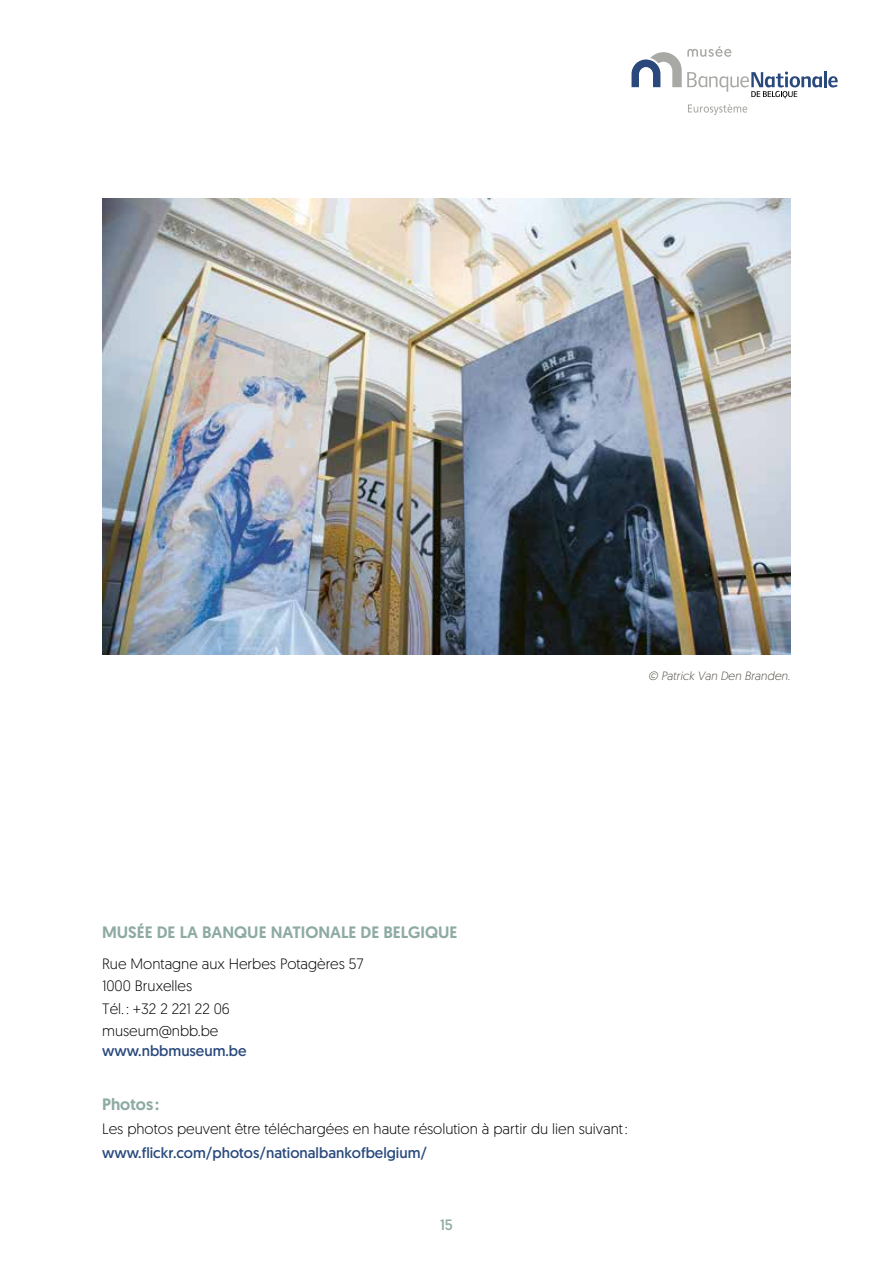
<style>
.page{position:relative;width:893px;height:1263px;background:#fff}
.page>*{position:absolute;margin:0;border:0;box-sizing:border-box;transform-origin:0 0}
.t1{font:500 16.5px "Geomanist";color:#8daaa3}
.t2{font:300 15px/22.5px "Geomanist";color:#000}
.t3{font:15px "Geomanist";color:#29497c}
.t4{font:15px "Geomanist";color:#8daaa3}
.t5{font:italic 300 12px "Geomanist";color:#57544b}
</style>
<div class="page">
<hr style="left:824px;top:71px;width:3px;height:16px;background:#29497c">
<svg style="left:828px;top:76px;width:10px;height:11px"></svg>
<svg style="left:688px;top:104px;width:59px;height:11px"></svg>
<svg style="left:631px;top:46px;width:191px;height:52px"></svg>
<img style="left:102px;top:198px;width:689px;height:457px">
<p class="t5" style="left:648px;top:668px;width:143px">© Patrick Van Den Branden.</p>
<p class="t1" style="left:102px;top:921px;width:357px">MUSÉE DE LA BANQUE NATIONALE DE BELGIQUE</p>
<p class="t2" style="left:102px;top:952px;width:263px">Rue Montagne aux Herbes Potagères 57<br>1000 Bruxelles<br>Tél. : +32 2 221 22 06<br>museum@nbb.be</p>
<p class="t3" style="left:102px;top:1041px;width:146px">www.nbbmuseum.be</p>
<p class="t1" style="left:102px;top:1093px;width:59px">Photos :</p>
<p class="t2" style="left:102px;top:1117px;width:527px">Les photos peuvent être téléchargées en haute résolution à partir du lien suivant:</p>
<p class="t3" style="left:102px;top:1143px;width:327px">www.flickr.com/photos/nationalbankofbelgium/</p>
<p class="t4" style="left:440px;top:1215px;width:14px">15</p>
</div>
